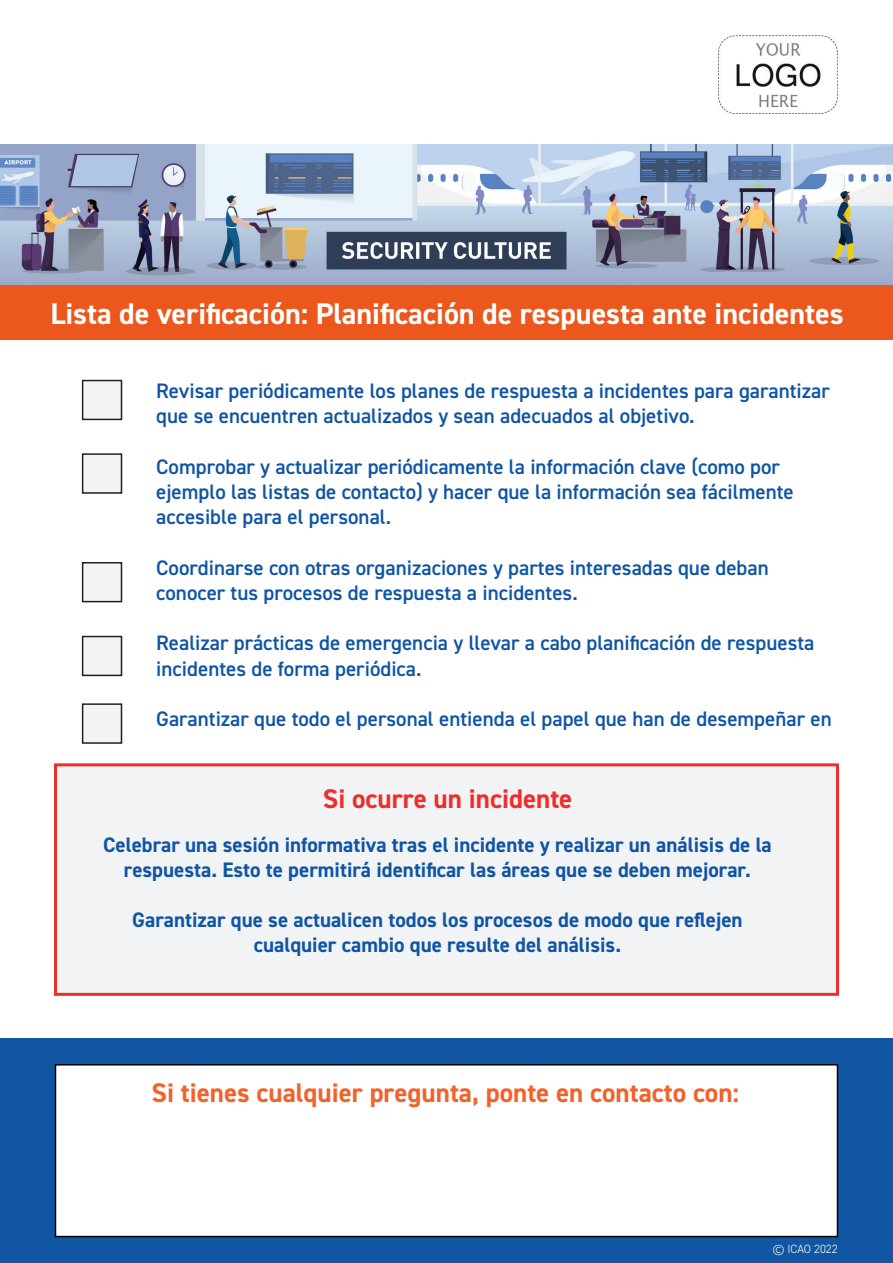
<style>
.page{position:relative;width:893px;height:1263px;background:#fff}
.page>*{position:absolute;margin:0;border:0;box-sizing:border-box;transform-origin:0 0}
.t1{font:700 30px "DIN2014";color:#fff}
.t2{font:700 27px "DIN2014";color:#f2622a}
.t3{font:700 27px "DIN2014";color:#ee2d2d}
.t4{font:600 21px/25.2px "DIN2014";color:#1055a4}
.t5{font:700 21px/25.2px "DIN2014";color:#1055a4;text-align:center}
.t6{font:300 12px "DIN2014";color:#fff}
</style>
<div class="page">
<img style="left:0;top:145px;width:893px;height:140px">
<div style="left:0;top:285px;width:893px;height:55px;background:#eb571c"></div>
<div style="left:0;top:1038px;width:893px;height:225px;background:#1056a3"></div>
<div style="left:83px;top:380px;width:38px;height:39px;background:#f2f3f4"></div>
<div style="left:82px;top:380px;width:40px;height:40px;border:2px solid #231f20"></div>
<div style="left:83px;top:454px;width:38px;height:39px;background:#f2f3f4"></div>
<div style="left:82px;top:453px;width:40px;height:41px;border:2px solid #231f20"></div>
<div style="left:83px;top:563px;width:38px;height:39px;background:#f2f3f4"></div>
<div style="left:82px;top:562px;width:40px;height:40px;border:2px solid #231f20"></div>
<div style="left:83px;top:636px;width:38px;height:39px;background:#f2f3f4"></div>
<div style="left:82px;top:636px;width:40px;height:40px;border:2px solid #231f20"></div>
<div style="left:83px;top:704px;width:38px;height:39px;background:#f2f3f4"></div>
<div style="left:82px;top:703px;width:40px;height:41px;border:2px solid #231f20"></div>
<div style="left:55px;top:1064px;width:783px;height:173px;background:#fff;border:2px solid #000001"></div>
<img style="left:718px;top:36px;width:120px;height:78px">
<div style="left:54px;top:763px;width:785px;height:233px;background:#f2f3f4;border:3px solid #ee2d2d"></div>
<p class="t1" style="left:50px;top:293px;width:795px">Lista de verificación: Planificación de respuesta ante incidentes</p>
<p class="t4" style="left:156px;top:378px;width:675px">Revisar periódicamente los planes de respuesta a incidentes para garantizar que se encuentren actualizados y sean adecuados al objetivo.</p>
<p class="t4" style="left:156px;top:454px;width:639px">Comprobar y actualizar periódicamente la información clave (como por ejemplo las listas de contacto) y hacer que la información sea fácilmente accesible para el personal.</p>
<p class="t4" style="left:156px;top:554px;width:614px">Coordinarse con otras organizaciones y partes interesadas que deban conocer tus procesos de respuesta a incidentes.</p>
<p class="t4" style="left:156px;top:630px;width:660px">Realizar prácticas de emergencia y llevar a cabo planificación de respuesta incidentes de forma periódica.</p>
<p class="t4" style="left:156px;top:706px;width:677px">Garantizar que todo el personal entienda el papel que han de desempeñar en</p>
<p class="t3" style="left:323px;top:780px;width:251px">Si ocurre un incidente</p>
<p class="t5" style="left:103px;top:831px;width:670px">Celebrar una sesión informativa tras el incidente y realizar un análisis de la respuesta. Esto te permitirá identificar las áreas que se deben mejorar.</p>
<p class="t5" style="left:132px;top:907px;width:612px">Garantizar que se actualicen todos los procesos de modo que reflejen cualquier cambio que resulte del análisis.</p>
<p class="t2" style="left:151px;top:1074px;width:589px">Si tienes cualquier pregunta, ponte en contacto con:</p>
<p class="t6" style="left:773px;top:1242px;width:66px">© ICAO 2022</p>
</div>
